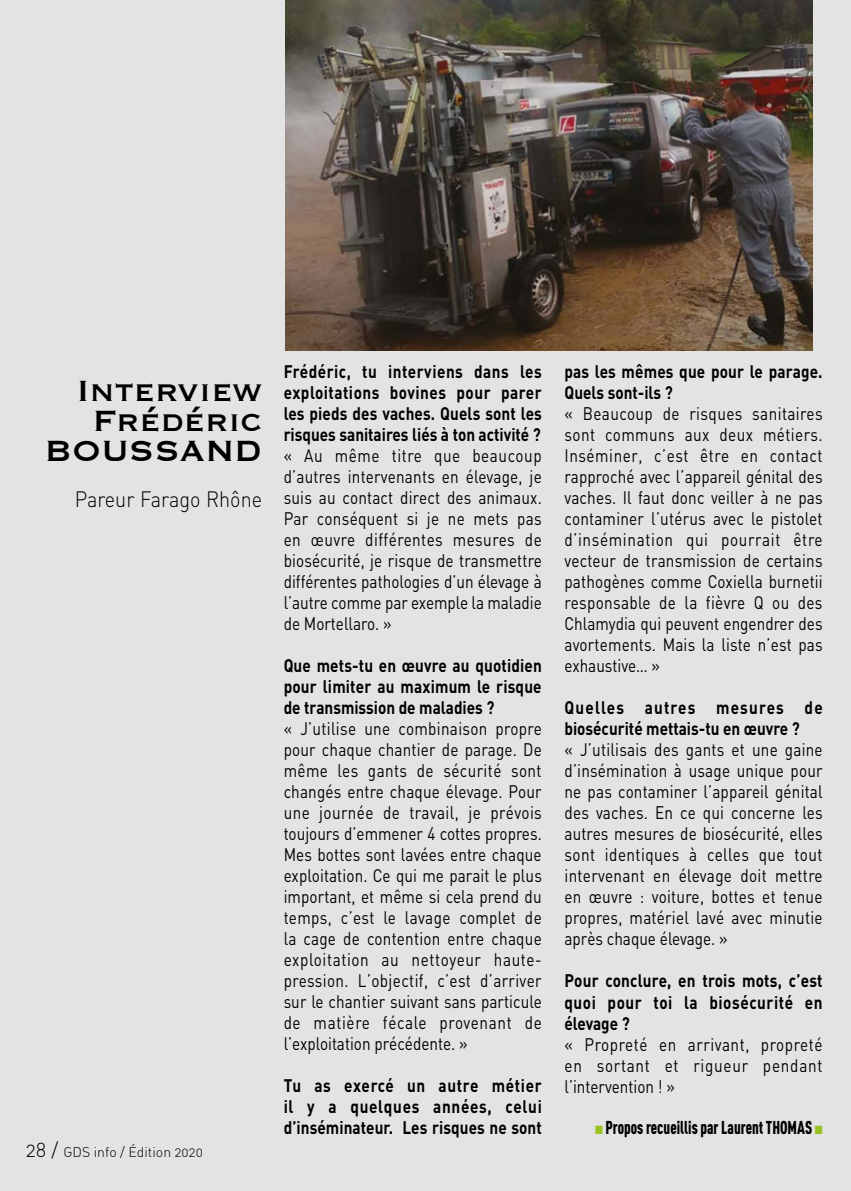
<style>
.page{position:relative;width:851px;height:1191px;background:#fff}
.page>*{position:absolute;margin:0;border:0;box-sizing:border-box;transform-origin:0 0}
.t1{font:38px/30px "Copperplate";color:#000;text-align:right}
.t2{font:22px "DIN Light Alternate";color:#000;scale:.9 1}
.t3{font:900 18.4px "DIN Cond";color:#000;scale:.83 1}
.t4{font:18px/21px "DIN";color:#000;text-align:justify;scale:.85 1}
.t5{font:700 18px/21px "DIN";letter-spacing:.005em;color:#000;text-align:justify;scale:.85 1}
.t6{font:14px "DIN Light Alternate";color:#000}
.s1{font-size:20px}
.s2{color:#9ac322}
</style>
<div class="page">
<div style="left:0;top:0;width:850px;height:1191px;background:#e3e3e3"></div>
<img style="left:286px;top:0;width:526px;height:350px">
<h1 class="t1" style="left:44px;top:373px;width:219px">Interview<br>Frédéric<br>BOUSSAND</h1>
<p class="t2" style="left:75px;top:485px;width:210px">Pareur Farago Rhône</p>
<p class="t6" style="left:26px;top:1142px;width:178px"><span class="s1">28 /</span> GDS info / Édition 2020</p>
<p class="t5" style="left:283px;top:360px;width:305px">Frédéric, tu interviens dans les exploitations bovines pour parer les pieds des vaches. Quels sont les risques sanitaires liés à ton activité ?</p>
<p class="t4" style="left:283px;top:444px;width:305px">« Au même titre que beaucoup d’autres intervenants en élevage, je suis au contact direct des animaux.<br>Par conséquent si je ne mets pas en œuvre différentes mesures de biosécurité, je risque de transmettre différentes pathologies d’un élevage à l’autre comme par exemple la maladie de Mortellaro. »</p>
<p class="t5" style="left:283px;top:654px;width:305px">Que mets-tu en œuvre au quotidien pour limiter au maximum le risque de transmission de maladies ?</p>
<p class="t4" style="left:283px;top:718px;width:305px">« J’utilise une combinaison propre pour chaque chantier de parage. De même les gants de sécurité sont changés entre chaque élevage. Pour une journée de travail, je prévois toujours d’emmener 4 cottes propres.<br>Mes bottes sont lavées entre chaque exploitation. Ce qui me parait le plus important, et même si cela prend du temps, c’est le lavage complet de la cage de contention entre chaque exploitation au nettoyeur haute&shy;pression. L’objectif, c’est d’arriver sur le chantier suivant sans particule de matière fécale provenant de l’exploitation précédente. »</p>
<p class="t5" style="left:283px;top:1074px;width:305px">Tu as exercé un autre métier il y a quelques années, celui d’inséminateur. Les risques ne sont</p>
<p class="t5" style="left:564px;top:360px;width:305px">pas les mêmes que pour le parage.<br>Quels sont-ils ?</p>
<p class="t4" style="left:564px;top:403px;width:305px">« Beaucoup de risques sanitaires sont communs aux deux métiers.<br>Inséminer, c’est être en contact rapproché avec l’appareil génital des vaches. Il faut donc veiller à ne pas contaminer l’utérus avec le pistolet d’insémination qui pourrait être vecteur de transmission de certains pathogènes comme Coxiella burnetii responsable de la fièvre Q ou des Chlamydia qui peuvent engendrer des avortements. Mais la liste n’est pas exhaustive… »</p>
<p class="t5" style="left:564px;top:696px;width:305px">Quelles autres mesures de biosécurité mettais-tu en œuvre ?</p>
<p class="t4" style="left:564px;top:739px;width:305px">« J’utilisais des gants et une gaine d’insémination à usage unique pour ne pas contaminer l’appareil génital des vaches. En ce qui concerne les autres mesures de biosécurité, elles sont identiques à celles que tout intervenant en élevage doit mettre en œuvre : voiture, bottes et tenue propres, matériel lavé avec minutie après chaque élevage. »</p>
<p class="t5" style="left:564px;top:969px;width:305px">Pour conclure, en trois mots, c’est quoi pour toi la biosécurité en élevage ?</p>
<p class="t4" style="left:564px;top:1033px;width:305px">« Propreté en arrivant, propreté en sortant et rigueur pendant l’intervention ! »</p>
<p class="t3" style="left:595px;top:1116px;width:275px"><span class="s2">■</span> Propos recueillis par Laurent THOMAS <span class="s2">■</span></p>
</div>
